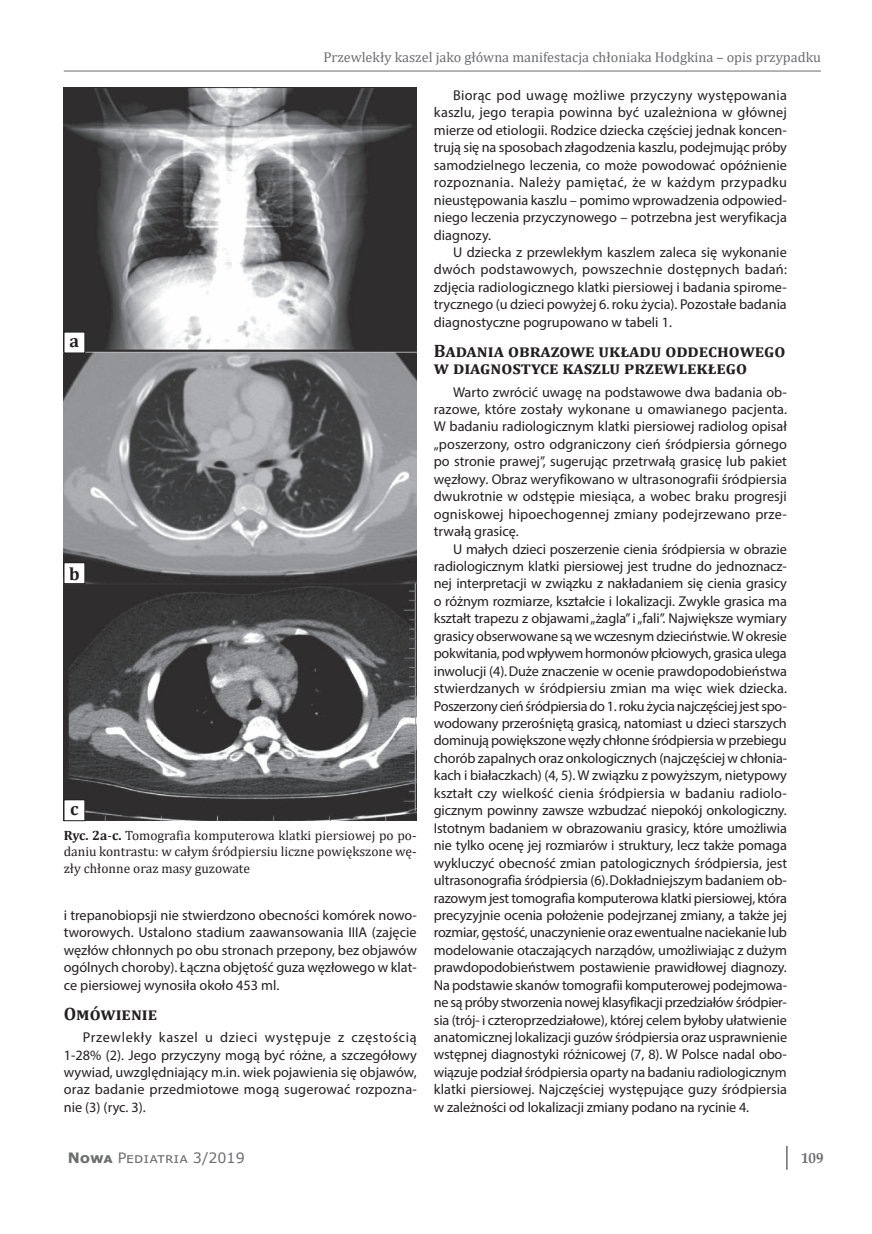
<style>
.page{position:relative;width:872px;height:1234px;background:#fff}
.page>*{position:absolute;margin:0;border:0;box-sizing:border-box;transform-origin:0 0}
.t1{font:700 18px/17.4px "Cambria";color:#231f20}
.t2{font:700 15px "Palatino Linotype";color:#6c6d70}
.t3{font:14.25px/17.4px "Myriad Pro";color:#231f20;text-align:justify}
.t4{font:14.25px "Cambria";color:#6c6d70}
.t5{font:14.25px "Verdana";color:#6c6d70}
.t6{font:13.5px/16.5px "Cambria";color:#231f20;text-align:justify}
.s1{font-weight:700}
</style>
<div class="page">
<hr style="left:64px;top:71px;width:757px;height:1px;background:#6c6d70">
<svg style="left:786px;top:1145px;width:1px;height:24px"></svg>
<img style="left:64px;top:87px;width:352px;height:733px">
<div style="left:64px;top:332px;width:21px;height:21px;background:#fff"></div>
<div style="left:64px;top:562px;width:21px;height:21px;background:#fff"></div>
<div style="left:64px;top:799px;width:21px;height:21px;background:#fff"></div>
<div style="left:64px;top:799px;width:21px;height:21px;border:1px solid #231f20"></div>
<p class="t4" style="left:323px;top:49px;width:499px">Przewlekły kaszel jako główna manifestacja chłoniaka Hodgkina – opis przypadku</p>
<p class="t1" style="left:70px;top:332px;width:11px">a</p>
<p class="t1" style="left:69px;top:564px;width:12px">b</p>
<p class="t1" style="left:70px;top:799px;width:10px">c</p>
<p class="t6" style="left:64px;top:826px;width:354px"><span class="s1">Ryc. 2a</span>-<span class="s1">c.</span> Tomografia komputerowa klatki piersiowej po po&shy;daniu kontrastu: w całym śródpiersiu liczne powiększone wę&shy;zły chłonne oraz masy guzowate</p>
<p class="t3" style="left:64px;top:906px;width:354px">i trepanobiopsji nie stwierdzono obecności komórek nowo&shy;tworowych. Ustalono stadium zaawansowania IIIA (zajęcie węzłów chłonnych po obu stronach przepony, bez objawów ogólnych choroby). Łączna objętość guza węzłowego w klat&shy;ce piersiowej wynosiła około 453 ml.</p>
<p class="t1" style="left:64px;top:1004px;width:95px">Omówienie</p>
<p class="t3" style="left:64px;top:1028px;width:354px;text-indent:19px">Przewlekły kaszel u dzieci występuje z częstością 1-28% (2). Jego przyczyny mogą być różne, a szczegółowy wywiad, uwzględniający m.in. wiek pojawienia się objawów, oraz badanie przedmiotowe mogą sugerować rozpozna&shy;nie (3) (ryc. 3).</p>
<p class="t3" style="left:434px;top:86px;width:355px;text-indent:19px">Biorąc pod uwagę możliwe przyczyny występowania kaszlu, jego terapia powinna być uzależniona w głównej mierze od etiologii. Rodzice dziecka częściej jednak koncen&shy;trują się na sposobach złagodzenia kaszlu, podejmując próby samodzielnego leczenia, co może powodować opóźnienie rozpoznania. Należy pamiętać, że w każdym przypadku nieustępowania kaszlu – pomimo wprowadzenia odpowied&shy;niego leczenia przyczynowego – potrzebna jest weryfikacja diagnozy.</p>
<p class="t3" style="left:434px;top:243px;width:354px;text-indent:19px">U dziecka z przewlekłym kaszlem zaleca się wykonanie dwóch podstawowych, powszechnie dostępnych badań: zdjęcia radiologicznego klatki piersiowej i badania spirome&shy;trycznego (u dzieci powyżej 6. roku życia). Pozostałe badania diagnostyczne pogrupowano w tabeli 1.</p>
<p class="t1" style="left:434px;top:341px;width:353px">Badania obrazowe układu oddechowego w diagnostyce kaszlu przewlekłego</p>
<p class="t3" style="left:434px;top:383px;width:355px;text-indent:19px">Warto zwrócić uwagę na podstawowe dwa badania ob&shy;razowe, które zostały wykonane u omawianego pacjenta.<br>W badaniu radiologicznym klatki piersiowej radiolog opisał „poszerzony, ostro odgraniczony cień śródpiersia górnego po stronie prawej”, sugerując przetrwałą grasicę lub pakiet węzłowy. Obraz weryfikowano w ultrasonografii śródpiersia dwukrotnie w odstępie miesiąca, a wobec braku progresji ogniskowej hipoechogennej zmiany podejrzewano prze&shy;trwałą grasicę.</p>
<p class="t3" style="left:434px;top:539px;width:355px;text-indent:19px">U małych dzieci poszerzenie cienia śródpiersia w obrazie radiologicznym klatki piersiowej jest trudne do jednoznacz&shy;nej interpretacji w związku z nakładaniem się cienia grasicy o różnym rozmiarze, kształcie i lokalizacji. Zwykle grasica ma kształt trapezu z objawami „żagla” i „fali”. Największe wymiary grasicy obserwowane są we wczesnym dzieciństwie. W okresie pokwitania, pod wpływem hormonów płciowych, grasica ulega inwolucji (4).Duże znaczenie w ocenie prawdopodobieństwa stwierdzanych w śródpiersiu zmian ma więc wiek dziecka.<br>Poszerzony cień śródpiersia do 1. roku życia najczęściej jest spo&shy;wodowany przerośniętą grasicą, natomiast u dzieci starszych dominują powiększone węzły chłonne śródpiersia w przebiegu chorób zapalnych oraz onkologicznych (najczęściej w chłonia&shy;kach i białaczkach) (4, 5). W związku z powyższym, nietypowy kształt czy wielkość cienia śródpiersia w badaniu radiolo&shy;gicznym powinny zawsze wzbudzać niepokój onkologiczny.<br>Istotnym badaniem w obrazowaniu grasicy, które umożliwia nie tylko ocenę jej rozmiarów i struktury, lecz także pomaga wykluczyć obecność zmian patologicznych śródpiersia, jest ultrasonografia śródpiersia (6).Dokładniejszym badaniem ob&shy;razowym jest tomografia komputerowa klatki piersiowej, która precyzyjnie ocenia położenie podejrzanej zmiany, a także jej rozmiar, gęstość, unaczynienie oraz ewentualne naciekanie lub modelowanie otaczających narządów, umożliwiając z dużym prawdopodobieństwem postawienie prawidłowej diagnozy.<br>Na podstawie skanów tomografii komputerowej podejmowa&shy;ne są próby stworzenia nowej klasyfikacji przedziałów śródpier&shy;sia (trój- i czteroprzedziałowe), której celem byłoby ułatwienie anatomicznej lokalizacji guzów śródpiersia oraz usprawnienie wstępnej diagnostyki różnicowej (7, 8). W Polsce nadal obo&shy;wiązuje podział śródpiersia oparty na badaniu radiologicznym klatki piersiowej. Najczęściej występujące guzy śródpiersia w zależności od lokalizacji zmiany podano na rycinie 4.</p>
<p class="t5" style="left:68px;top:1147px;width:178px"><span class="s1">Nowa</span> Pediatria 3/2019</p>
<p class="t2" style="left:801px;top:1146px;width:24px">109</p>
</div>
